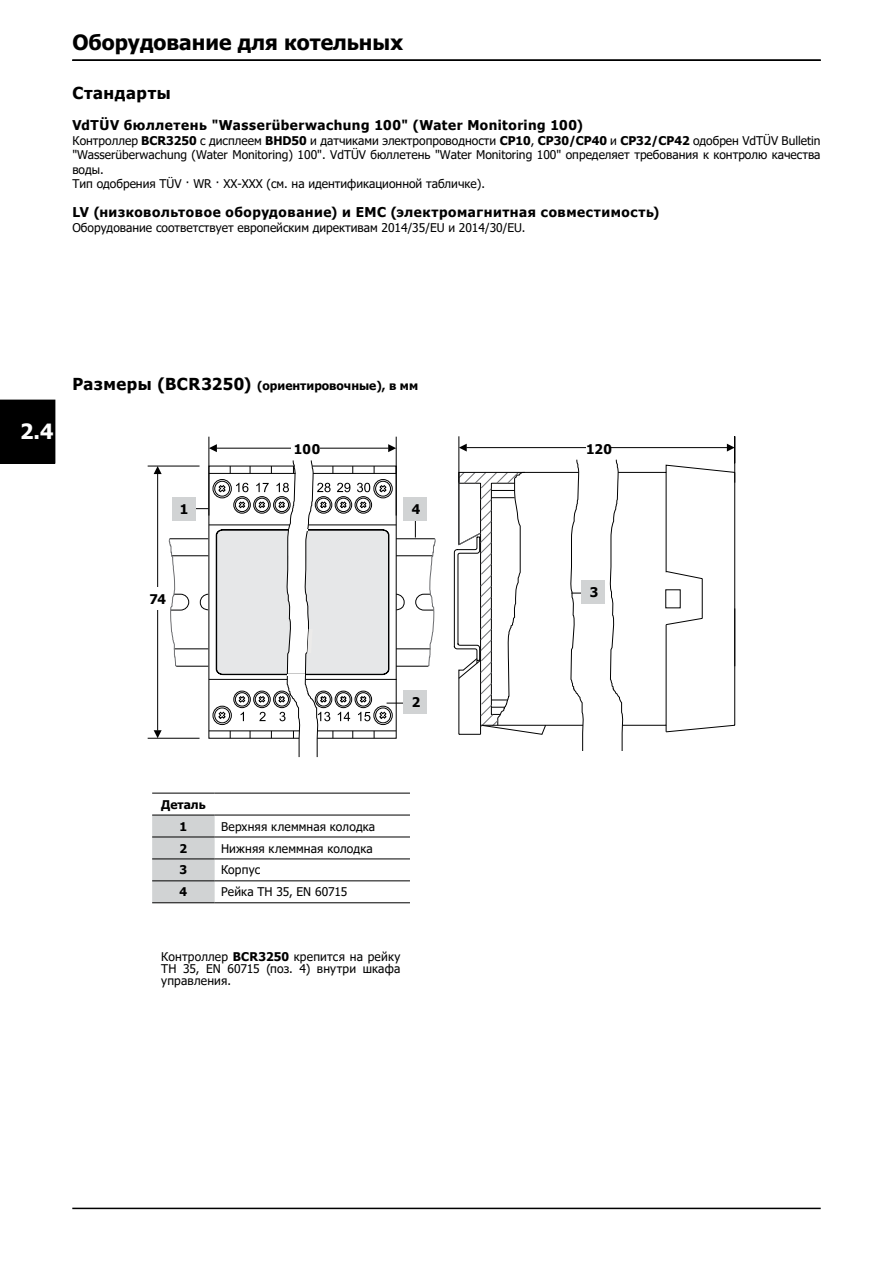
<style>
.page{position:relative;width:893px;height:1263px;background:#fff}
.page>*{position:absolute;margin:0;border:0;box-sizing:border-box;transform-origin:0 0}
.t1{font:700 21px "Tahoma";color:#000}
.t2{font:700 21px "Tahoma";color:#fff}
.t3{font:700 16.5px "Tahoma";letter-spacing:.03em;color:#000}
.t4{font:700 13.5px "Tahoma";letter-spacing:.04em;color:#000}
.t5{font:700 13.35px "Tahoma";letter-spacing:.005em;color:#000}
.t6{font:12px/14.4px "Tahoma";color:#000}
.t7{font:700 12px/21.9px "Tahoma";color:#000;text-align:center}
.s1{font-weight:700}
.s2{font-size:16.5px}
</style>
<div class="page">
<div style="left:0;top:400px;width:55px;height:63px;background:#000"></div>
<hr style="left:72px;top:59px;width:749px;height:2px;background:#000">
<hr style="left:72px;top:1208px;width:749px;height:1px;background:#000">
<div style="left:152px;top:816px;width:63px;height:86px;background:#d1d3d4"></div>
<hr style="left:152px;top:793px;width:63px;height:1px;background:#000">
<hr style="left:215px;top:793px;width:195px;height:1px;background:#000">
<hr style="left:152px;top:815px;width:63px;height:1px;background:#000">
<hr style="left:215px;top:815px;width:195px;height:1px;background:#000">
<hr style="left:152px;top:837px;width:63px;height:1px;background:#000">
<hr style="left:215px;top:837px;width:195px;height:1px;background:#000">
<hr style="left:152px;top:858px;width:63px;height:1px;background:#000">
<hr style="left:215px;top:858px;width:195px;height:1px;background:#000">
<hr style="left:152px;top:880px;width:63px;height:1px;background:#000">
<hr style="left:215px;top:880px;width:195px;height:1px;background:#000">
<hr style="left:152px;top:902px;width:63px;height:1px;background:#000">
<hr style="left:215px;top:902px;width:195px;height:1px;background:#000">
<svg style="left:453px;top:490px;width:283px;height:218px"></svg>
<hr style="left:466px;top:447px;width:261px;height:1px;background:#000">
<svg style="left:459px;top:444px;width:8px;height:7px"></svg>
<svg style="left:727px;top:443px;width:7px;height:9px"></svg>
<hr style="left:734px;top:436px;width:1px;height:47px;background:#000">
<hr style="left:458px;top:436px;width:1px;height:47px;background:#000">
<hr style="left:157px;top:474px;width:1px;height:257px;background:#000">
<svg style="left:154px;top:467px;width:8px;height:7px"></svg>
<svg style="left:154px;top:730px;width:8px;height:8px"></svg>
<hr style="left:216px;top:448px;width:173px;height:1px;background:#000">
<hr style="left:148px;top:466px;width:52px;height:1px;background:#000">
<hr style="left:148px;top:738px;width:52px;height:1px;background:#000">
<svg style="left:388px;top:444px;width:8px;height:8px"></svg>
<svg style="left:209px;top:444px;width:8px;height:8px"></svg>
<hr style="left:396px;top:437px;width:1px;height:79px;background:#000">
<hr style="left:208px;top:437px;width:1px;height:79px;background:#000">
<hr style="left:396px;top:666px;width:32px;height:1px;background:#000">
<hr style="left:396px;top:555px;width:37px;height:1px;background:#000">
<hr style="left:396px;top:648px;width:34px;height:1px;background:#000">
<hr style="left:396px;top:538px;width:39px;height:1px;background:#000">
<div style="left:586px;top:436px;width:23px;height:23px;background:#fff"></div>
<div style="left:291px;top:436px;width:28px;height:23px;background:#fff"></div>
<div style="left:147px;top:588px;width:23px;height:22px;background:#fff"></div>
<svg style="left:168px;top:460px;width:239px;height:298px"></svg>
<svg style="left:415px;top:520px;width:21px;height:147px"></svg>
<svg style="left:458px;top:459px;width:245px;height:292px"></svg>
<div style="left:404px;top:497px;width:23px;height:23px;background:#d1d3d4"></div>
<div style="left:172px;top:497px;width:23px;height:23px;background:#d1d3d4"></div>
<div style="left:404px;top:690px;width:23px;height:24px;background:#d1d3d4"></div>
<div style="left:582px;top:580px;width:23px;height:24px;background:#d1d3d4"></div>
<h1 class="t1" style="left:72px;top:28px;width:332px">Оборудование для котельных</h1>
<h2 class="t3" style="left:72px;top:82px;width:100px">Стандарты</h2>
<p class="t4" style="left:72px;top:116px;width:512px">VdTÜV бюллетень "Wasserüberwachung 100" (Water Monitoring 100)</p>
<p class="t6" style="left:72px;top:134px;width:750px">Контроллер <span class="s1">BCR3250</span> с дисплеем <span class="s1">BHD50</span> и датчиками электропроводности <span class="s1">CP10</span>, <span class="s1">CP30/CP40</span> и <span class="s1">CP32/CP42</span> одобрен VdTÜV Bulletin "Wasserüberwachung (Water Monitoring) 100". VdTÜV бюллетень "Water Monitoring 100" определяет требования к контролю качества воды.<br>Тип одобрения TÜV · WR · XX-XXX (см. на идентификационной табличке).</p>
<p class="t4" style="left:72px;top:203px;width:588px">LV (низковольтовое оборудование) и EMC (электромагнитная совместимость)</p>
<p class="t6" style="left:72px;top:221px;width:455px">Оборудование соответствует европейским директивам 2014/35/EU и 2014/30/EU.</p>
<h1 class="t2" style="left:20px;top:417px;width:35px">2.4</h1>
<p class="t7" style="left:72px;top:376px;width:347px"><span class="s2">Размеры (BCR3250)</span> (ориентировочные), в мм</p>
<p class="t5" style="left:294px;top:440px;width:28px">100</p>
<p class="t5" style="left:586px;top:440px;width:28px">120</p>
<p class="t5" style="left:180px;top:499px;width:10px">1</p>
<p class="t5" style="left:412px;top:499px;width:10px">4</p>
<p class="t5" style="left:149px;top:590px;width:18px">74</p>
<p class="t5" style="left:590px;top:583px;width:10px">3</p>
<p class="t5" style="left:412px;top:693px;width:10px">2</p>
<p class="t7" style="left:161px;top:794px;width:46px">Деталь<br>1</p>
<p class="t6" style="left:221px;top:820px;width:156px">Верхняя клеммная колодка</p>
<p class="t7" style="left:180px;top:838px;width:9px">2</p>
<p class="t6" style="left:221px;top:842px;width:153px">Нижняя клеммная колодка</p>
<p class="t7" style="left:180px;top:860px;width:9px">3</p>
<p class="t6" style="left:221px;top:863px;width:41px">Корпус</p>
<p class="t7" style="left:180px;top:881px;width:9px">4</p>
<p class="t6" style="left:221px;top:885px;width:128px">Рейка TH 35, EN 60715</p>
<p class="t6" style="left:161px;top:951px;width:241px;line-height:12px;text-align:justify">Контроллер <span class="s1">BCR3250</span> крепится на рейку TH 35, EN 60715 (поз. 4) внутри шкафа управления.</p>
</div>
